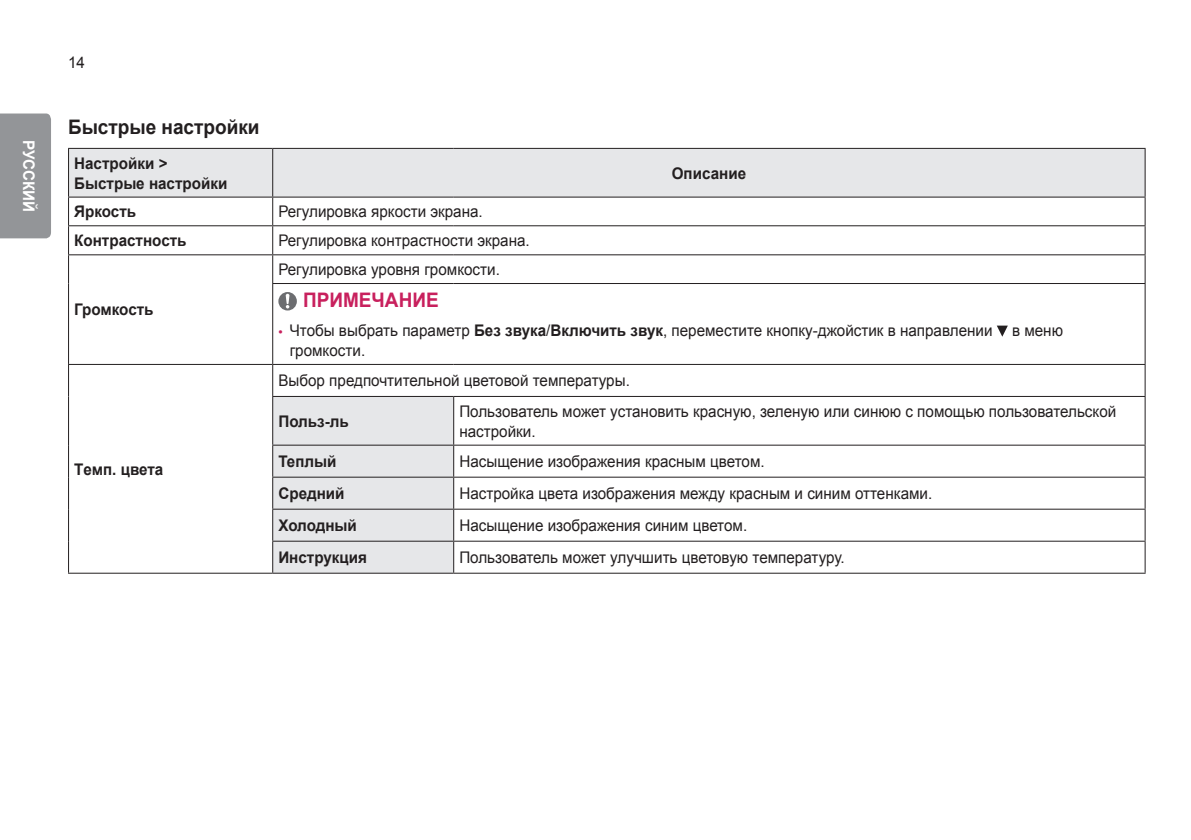
<style>
.page{position:relative;width:1191px;height:840px;background:#fff}
.page>*{position:absolute;margin:0;border:0;box-sizing:border-box;transform-origin:0 0}
.Title3{font:700 20px "Arial";color:#231f20;scale:.95 1}
.Warning{font:700 20px "Arial";color:#c8205d;scale:.95 1}
.Body{font:16px/20px "Arial";color:#231f20;scale:.95 1}
.Body_Bold{font:700 16px/20px "Arial";color:#231f20;scale:.95 1}
.Body_Bold_Center{font:700 16px "Arial";color:#231f20;scale:.95 1}
.t1{font:700 16px "Arial";color:#fff;scale:.95 1}
.s1{font-family:"LG Smart";color:#c8205d}
.s2{font-weight:700}
</style>
<div class="page">
<div style="left:0;top:113px;width:51px;height:125px;background:#939598"></div>
<svg style="left:69px;top:149px;width:1075px;height:423px"></svg>
<hr style="left:68px;top:364px;width:205px;height:1px;background:#231f20">
<hr style="left:68px;top:572px;width:205px;height:1px;background:#231f20">
<hr style="left:272px;top:444px;width:182px;height:1px;background:#231f20">
<hr style="left:272px;top:445px;width:1px;height:31px;background:#231f20">
<hr style="left:453px;top:445px;width:1px;height:31px;background:#231f20">
<hr style="left:272px;top:476px;width:182px;height:1px;background:#231f20">
<hr style="left:272px;top:477px;width:1px;height:31px;background:#231f20">
<hr style="left:453px;top:477px;width:1px;height:31px;background:#231f20">
<hr style="left:272px;top:508px;width:182px;height:1px;background:#231f20">
<hr style="left:272px;top:509px;width:1px;height:31px;background:#231f20">
<hr style="left:453px;top:509px;width:1px;height:31px;background:#231f20">
<hr style="left:272px;top:540px;width:182px;height:1px;background:#231f20">
<hr style="left:272px;top:396px;width:182px;height:1px;background:#231f20">
<hr style="left:272px;top:397px;width:1px;height:47px;background:#231f20">
<hr style="left:453px;top:397px;width:1px;height:47px;background:#231f20">
<hr style="left:272px;top:541px;width:1px;height:31px;background:#231f20">
<hr style="left:453px;top:541px;width:1px;height:31px;background:#231f20">
<hr style="left:273px;top:572px;width:181px;height:1px;background:#231f20">
<hr style="left:68px;top:148px;width:205px;height:1px;background:#231f20">
<hr style="left:68px;top:149px;width:1px;height:47px;background:#231f20">
<hr style="left:273px;top:148px;width:181px;height:1px;background:#231f20">
<hr style="left:272px;top:149px;width:1px;height:47px;background:#231f20">
<hr style="left:454px;top:148px;width:691px;height:1px;background:#231f20">
<hr style="left:1144px;top:149px;width:1px;height:47px;background:#231f20">
<hr style="left:68px;top:196px;width:205px;height:1px;background:#231f20">
<hr style="left:68px;top:225px;width:205px;height:1px;background:#231f20">
<hr style="left:273px;top:196px;width:181px;height:1px;background:#231f20">
<hr style="left:454px;top:196px;width:691px;height:1px;background:#231f20">
<hr style="left:273px;top:225px;width:181px;height:1px;background:#231f20">
<hr style="left:454px;top:225px;width:691px;height:1px;background:#231f20">
<hr style="left:68px;top:254px;width:205px;height:1px;background:#231f20">
<svg style="left:68px;top:197px;width:1px;height:86px"></svg>
<hr style="left:273px;top:254px;width:181px;height:1px;background:#231f20">
<svg style="left:272px;top:197px;width:1px;height:86px"></svg>
<hr style="left:454px;top:254px;width:691px;height:1px;background:#231f20">
<svg style="left:1144px;top:197px;width:1px;height:86px"></svg>
<hr style="left:68px;top:283px;width:1px;height:81px;background:#231f20">
<hr style="left:272px;top:283px;width:182px;height:1px;background:#231f20">
<hr style="left:272px;top:284px;width:1px;height:80px;background:#231f20">
<hr style="left:454px;top:283px;width:691px;height:1px;background:#231f20">
<hr style="left:1144px;top:284px;width:1px;height:80px;background:#231f20">
<hr style="left:68px;top:365px;width:1px;height:31px;background:#231f20">
<hr style="left:273px;top:364px;width:181px;height:1px;background:#231f20">
<hr style="left:272px;top:365px;width:1px;height:31px;background:#231f20">
<hr style="left:454px;top:364px;width:691px;height:1px;background:#231f20">
<hr style="left:1144px;top:365px;width:1px;height:31px;background:#231f20">
<hr style="left:68px;top:396px;width:1px;height:49px;background:#231f20">
<hr style="left:454px;top:396px;width:691px;height:1px;background:#231f20">
<hr style="left:1144px;top:397px;width:1px;height:47px;background:#231f20">
<hr style="left:68px;top:445px;width:1px;height:32px;background:#231f20">
<hr style="left:454px;top:444px;width:691px;height:1px;background:#231f20">
<hr style="left:1144px;top:445px;width:1px;height:31px;background:#231f20">
<hr style="left:68px;top:477px;width:1px;height:32px;background:#231f20">
<hr style="left:454px;top:476px;width:691px;height:1px;background:#231f20">
<hr style="left:1144px;top:477px;width:1px;height:31px;background:#231f20">
<hr style="left:68px;top:509px;width:1px;height:32px;background:#231f20">
<hr style="left:454px;top:508px;width:691px;height:1px;background:#231f20">
<hr style="left:1144px;top:509px;width:1px;height:31px;background:#231f20">
<hr style="left:68px;top:541px;width:1px;height:31px;background:#231f20">
<hr style="left:454px;top:540px;width:691px;height:1px;background:#231f20">
<hr style="left:1144px;top:541px;width:1px;height:31px;background:#231f20">
<hr style="left:454px;top:572px;width:691px;height:1px;background:#231f20">
<svg style="left:278px;top:292px;width:19px;height:18px"></svg>
<svg style="left:996px;top:325px;width:11px;height:11px"></svg>
<p class="t1" style="left:40px;top:140px;width:78px;rotate:90deg">РУССКИЙ</p>
<p class="Body" style="left:68px;top:53px;width:19px">14</p>
<p class="Title3" style="left:68px;top:113px;width:203px">Быстрые настройки</p>
<p class="Body_Bold" style="left:74px;top:153px;width:163px">Настройки &gt;<br>Быстрые настройки</p>
<p class="Body_Bold_Center" style="left:671px;top:162px;width:80px">Описание</p>
<p class="Body_Bold" style="left:74px;top:202px;width:67px">Яркость</p>
<p class="Body" style="left:278px;top:202px;width:217px">Регулировка яркости экрана.</p>
<p class="Body_Bold" style="left:74px;top:231px;width:120px">Контрастность</p>
<p class="Body" style="left:278px;top:230px;width:266px">Регулировка контрастности экрана.</p>
<p class="Body_Bold" style="left:74px;top:300px;width:85px">Громкость</p>
<p class="Body_Bold" style="left:74px;top:459px;width:95px">Tемп. цвета</p>
<p class="Body" style="left:278px;top:259px;width:235px">Регулировка уровня громкости.</p>
<p class="Warning" style="left:303px;top:287px;width:144px">ПРИМЕЧАНИЕ</p>
<p class="Body" style="left:290px;top:320px;width:815px;text-indent:-11px"><span class="s1">•</span> Чтобы выбрать параметр <span class="s2">Без звука</span>/<span class="s2">Включить звук</span>, переместите кнопку-джойстик в направлении в меню громкости.</p>
<p class="Body" style="left:278px;top:370px;width:371px">Выбор предпочтительной цветовой температуры.</p>
<p class="Body_Bold" style="left:278px;top:411px;width:76px">Πольз-ль</p>
<p class="Body" style="left:459px;top:401px;width:693px">Пользователь может установить красную, зеленую или синюю с помощью пользовательской настройки.</p>
<p class="Body_Bold" style="left:278px;top:451px;width:63px">Теплый</p>
<p class="Body" style="left:459px;top:451px;width:323px">Насыщение изображения красным цветом.</p>
<p class="Body_Bold" style="left:278px;top:483px;width:71px">Средний</p>
<p class="Body" style="left:459px;top:483px;width:499px">Настройка цвета изображения между красным и синим оттенками.</p>
<p class="Body_Bold" style="left:278px;top:515px;width:84px">Холодный</p>
<p class="Body" style="left:459px;top:515px;width:304px">Насыщение изображения синим цветом.</p>
<p class="Body_Bold" style="left:278px;top:547px;width:95px">Инструкция</p>
<p class="Body" style="left:459px;top:547px;width:407px">Пользователь может улучшить цветовую температуру.</p>
</div>
